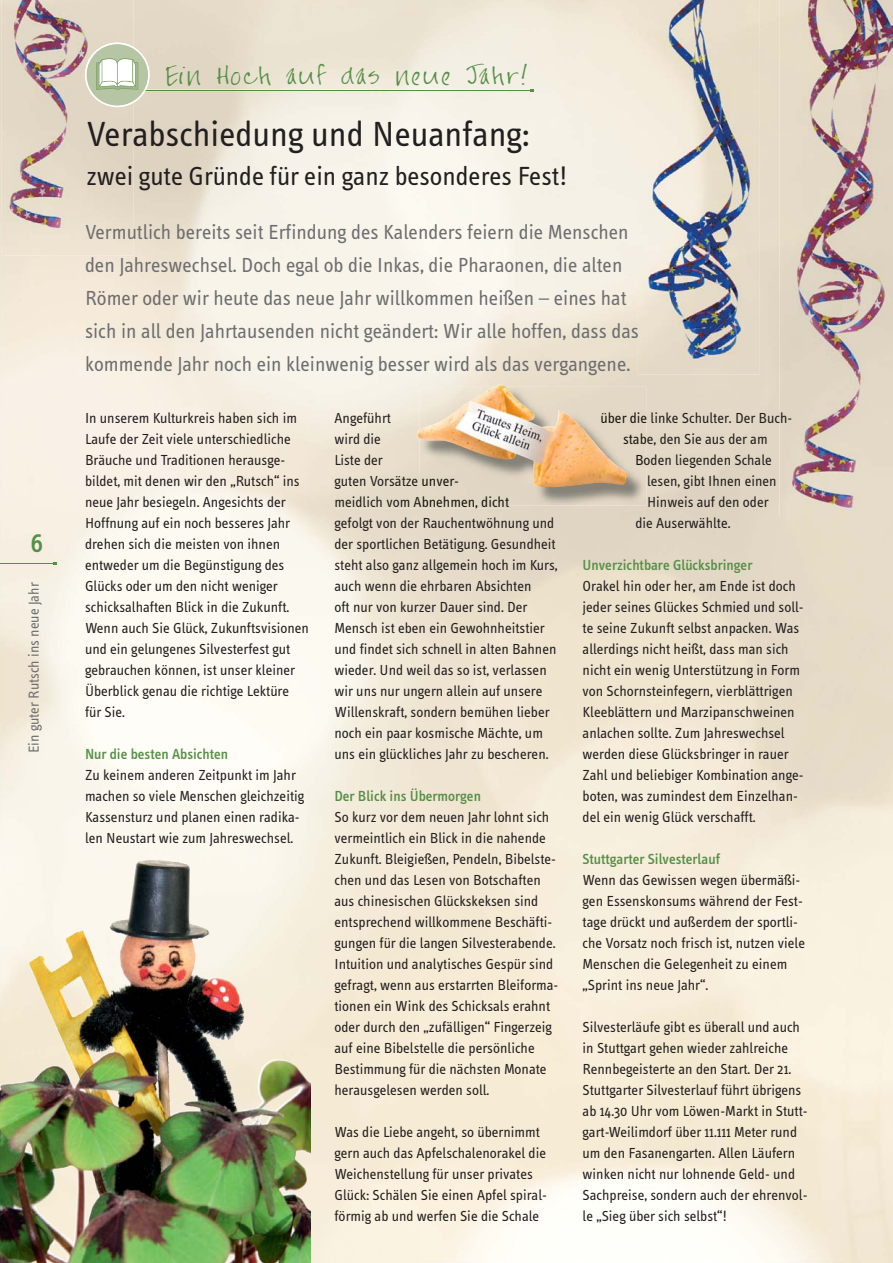
<style>
.page{position:relative;width:893px;height:1263px;background:#fff}
.page>*{position:absolute;margin:0;border:0;box-sizing:border-box;transform-origin:0 0}
.t1{font:36px "Info Text";color:#231f20}
.t2{font:27px "Info Text";color:#231f20}
.t3{font:500 27px "Info Text";color:#558f45}
.t4{font:21px/33px "Info Text";color:#6d6e70}
.t5{font:21px "FG Jayne Print";letter-spacing:.1em;color:#558f45}
.t6{font:15px/21px "Info Text";color:#231f20}
.t7{font:500 15px "Info Text";color:#558f45}
.t8{font:15px "Info Text";color:#6d6e70}
.s1{color:#6d6f71}
.s2{color:#1b1611}
</style>
<div class="page">
<img style="left:0;top:0;width:779px;height:51px">
<img style="left:0;top:50px;width:51px;height:1213px">
<img style="left:103px;top:50px;width:580px;height:369px">
<img style="left:50px;top:208px;width:54px;height:1055px">
<img style="left:103px;top:419px;width:317px;height:844px">
<img style="left:335px;top:476px;width:84px;height:13px">
<img style="left:336px;top:496px;width:173px;height:12px">
<img style="left:86px;top:323px;width:552px;height:19px">
<img style="left:646px;top:412px;width:133px;height:11px">
<div style="left:646px;top:454px;width:126px;height:14px;background:#e1d7c4"></div>
<hr style="left:0;top:563px;width:55px;height:1px;background:#558f45">
<hr style="left:118px;top:90px;width:414px;height:1px;background:#558f45">
<svg style="left:85px;top:43px;width:65px;height:64px"></svg>
<img style="left:100px;top:82px;width:33px;height:4px">
<img style="left:638px;top:0;width:121px;height:375px">
<svg style="left:638px;top:323px;width:1px;height:19px"></svg>
<img style="left:779px;top:0;width:114px;height:517px">
<svg style="left:779px;top:412px;width:12px;height:11px"></svg>
<img style="left:419px;top:387px;width:227px;height:119px">
<img style="left:419px;top:496px;width:90px;height:10px">
<img style="left:417px;top:384px;width:211px;height:103px">
<img style="left:162px;top:860px;width:48px;height:93px">
<h2 class="t3" style="left:30px;top:533px;width:14px">6</h2>
<p class="t8" style="left:28px;top:753px;width:172px;rotate:-90deg">Ein guter Rutsch ins neue Jahr</p>
<h3 class="t5" style="left:166px;top:67px;width:363px">Ein Hoch auf das neue Jahr!</h3>
<h1 class="t1" style="left:86px;top:121px;width:444px">Verabschiedung und Neuanfang:</h1>
<h2 class="t2" style="left:86px;top:166px;width:483px">zwei gute Gründe für ein ganz besonderes Fest!</h2>
<p class="t4" style="left:85px;top:217px;width:555px">Vermutlich bereits seit Erfindung des Kalenders feiern die Menschen den Jahreswechsel. Doch egal ob die Inkas, die Pharaonen, die alten Römer oder wir heute das neue Jahr willkommen heißen – eines hat sich in all den Jahrtausenden nicht geändert: Wir alle hoffen, dass da<span class="s1">s </span>kommende Jahr noch ein kleinwenig besser wird als das vergangene.</p>
<p class="t6" style="left:600px;top:408px;width:193px;text-align:center"><span class="s2">über die</span> linke Schulter. Der Bu<span class="s2">ch&shy;stab</span>e, den Sie aus der am</p>
<p class="t6" style="left:635px;top:450px;width:138px"><span class="s2">Bo</span>den liegenden Schale</p>
<p class="t6" style="left:647px;top:471px;width:131px">lesen, gibt Ihnen einen</p>
<p class="t6" style="left:647px;top:492px;width:123px">Hinweis auf den oder</p>
<p class="t6" style="left:635px;top:513px;width:97px">die Auserwählte.</p>
<p class="t7" style="left:582px;top:559px;width:171px">Unverzichtbare Glücksbringer</p>
<p class="t6" style="left:582px;top:576px;width:223px">Orakel hin oder her, am Ende ist doch jeder seines Glückes Schmied und soll&shy;te seine Zukunft selbst anpacken. Was allerdings nicht heißt, dass man sich nicht ein wenig Unterstützung in Form von Schornsteinfegern, vierblättrigen Kleeblättern und Marzipanschweinen anlachen sollte. Zum Jahreswechsel werden diese Glücksbringer in rauer Zahl und beliebiger Kombination ange&shy;boten, was zumindest dem Einzelhan&shy;del ein wenig Glück verschafft.</p>
<p class="t7" style="left:582px;top:853px;width:139px">Stuttgarter Silvesterlauf</p>
<p class="t6" style="left:582px;top:870px;width:224px">Wenn das Gewissen wegen übermäßi&shy;gen Essenskonsums während der Fest&shy;tage drückt und außerdem der sportli&shy;che Vorsatz noch frisch ist, nutzen viele Menschen die Gelegenheit zu einem „Sprint ins neue Jahr“.</p>
<p class="t6" style="left:582px;top:1017px;width:227px">Silvesterläufe gibt es überall und auch in Stuttgart gehen wieder zahlreiche Rennbegeisterte an den Start. Der 21.<br>Stuttgarter Silvesterlauf führt übrigens ab 14.30 Uhr vom Löwen-Markt in Stutt&shy;gart-Weilimdorf über 11.111 Meter rund um den Fasanengarten. Allen Läufern winken nicht nur lohnende Geld- und Sachpreise, sondern auch der ehrenvol&shy;le „Sieg über sich selbst“!</p>
<p class="t6" style="left:85px;top:408px;width:226px">In unserem Kulturkreis haben sich im Laufe der Zeit viele unterschiedliche Bräuche und Traditionen herausge&shy;bildet, mit denen wir den „Rutsch“ ins neue Jahr besiegeln. Angesichts der Hoffnung auf ein noch besseres Jahr drehen sich die meisten von ihnen entweder um die Begünstigung des Glücks oder um den nicht weniger schicksalhaften Blick in die Zukunft.<br>Wenn auch Sie Glück, Zukunftsvisionen und ein gelungenes Silvesterfest gut gebrauchen können, ist unser kleiner Überblick genau die richtige Lektüre für Sie.</p>
<p class="t7" style="left:85px;top:748px;width:145px">Nur die besten Absichten</p>
<p class="t6" style="left:85px;top:765px;width:221px">Zu keinem anderen Zeitpunkt im Jahr machen so viele Menschen gleichzeitig Kassensturz und planen einen radika&shy;len Neustart wie zum Jahreswechsel.</p>
<p class="t6" style="left:334px;top:408px;width:225px">Angeführt<br>wird die<br>Liste der<br>guten Vorsätze <span class="s2">unver-<br></span>meidlich vom <span class="s2">Abnehmen, dicht<br></span>gefolgt von der Rauchentwöhnung und der sportlichen Betätigung. Gesundheit steht also ganz allgemein hoch im Kurs, auch wenn die ehrbaren Absichten<br>oft nur von kurzer Dauer sind. Der<br>Mensch ist eben ein Gewohnheitstier und findet sich schnell in alten Bahnen wieder. Und weil das so ist, verlassen wir uns nur ungern allein auf unsere<br>Willenskraft, sondern bemühen lieber noch ein paar kosmische Mächte, um uns ein glückliches Jahr zu bescheren.</p>
<p class="t7" style="left:334px;top:790px;width:148px">Der Blick ins Übermorgen</p>
<p class="t6" style="left:334px;top:807px;width:225px">So kurz vor dem neuen Jahr lohnt sich vermeintlich ein Blick in die nahende Zukunft. Bleigießen, Pendeln, Bibelste&shy;chen und das Lesen von Botschaften aus chinesischen Glückskeksen sind entsprechend willkommene Beschäfti&shy;gungen für die langen Silvesterabende.<br>Intuition und analytisches Gespür sind gefragt, wenn aus erstarrten Bleiforma&shy;tionen ein Wink des Schicksals erahnt oder durch den „zufälligen“ Fingerzeig auf eine Bibelstelle die persönliche Bestimmung für die nächsten Monate herausgelesen werden soll.</p>
<p class="t6" style="left:334px;top:1122px;width:214px">Was die Liebe angeht, so übernimmt gern auch das Apfelschalenorakel die Weichenstellung für unser privates Glück: Schälen Sie einen Apfel spiral&shy;förmig ab und werfen Sie die Schale</p>
</div>
